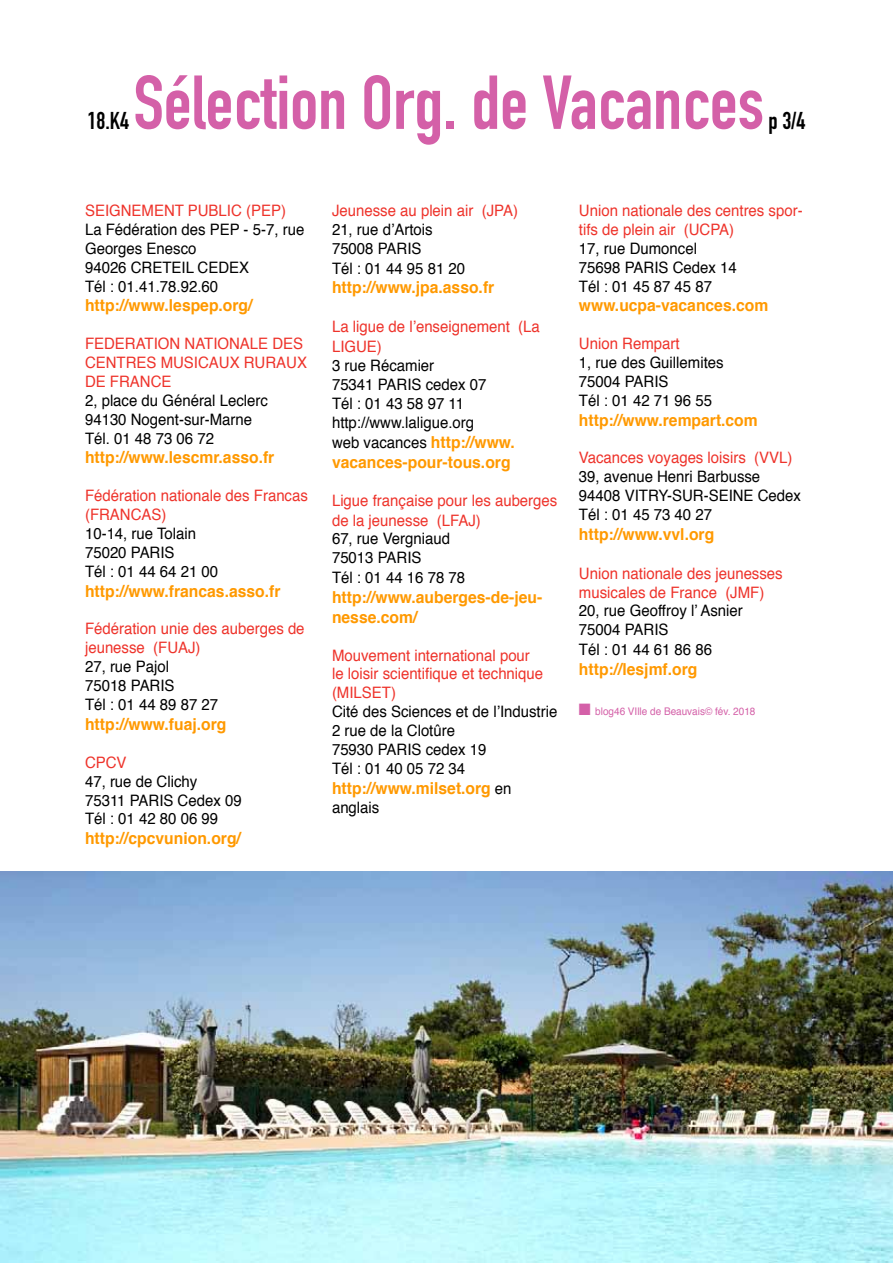
<style>
.page{position:relative;width:893px;height:1263px;background:#fff}
.page>*{position:absolute;margin:0;border:0;box-sizing:border-box;transform-origin:0 0}
.t1{font:700 75px "DIN Condensed";color:#d460a8}
.t2{font:700 24px "DIN Condensed";color:#000}
.t3{font:700 16.5px/19.8px "Helvetica";color:#f90;scale:.95 1}
.t4{font:15.75px/18.9px "Helvetica";color:#000;scale:.95 1}
.t5{font:15.75px/18.9px "Helvetica";color:#ee332b;scale:.95 1}
.t6{font:10.5px "Helvetica";color:#d460a8;scale:.95 1}
.s1{font-weight:700;font-size:16.5px;color:#f90}
.s2{font-weight:400;font-size:15.75px;color:#000}
</style>
<div class="page">
<img style="left:0;top:872px;width:893px;height:391px">
<h1 class="t1" style="left:133px;top:52px;width:632px">Sélection Org. de Vacances</h1>
<h2 class="t2" style="left:87px;top:104px;width:43px">18.K4</h2>
<h2 class="t2" style="left:768px;top:104px;width:38px">p 3/4</h2>
<p class="t5" style="left:85px;top:201px;width:213px">SEIGNEMENT PUBLIC (PEP)</p>
<p class="t4" style="left:85px;top:220px;width:232px">La Fédération des PEP - 5-7, rue<br>Georges Enesco<br>94026 CRETEIL CEDEX<br>Tél : 01.41.78.92.60</p>
<p class="t3" style="left:85px;top:296px;width:178px">http://www.lespep.org/</p>
<p class="t5" style="left:85px;top:335px;width:235px">FEDERATION NATIONALE DES<br>CENTRES MUSICAUX RURAUX<br>DE FRANCE</p>
<p class="t4" style="left:85px;top:391px;width:194px">2, place du Général Leclerc<br>94130 Nogent-sur-Marne<br>Tél. 01 48 73 06 72</p>
<p class="t3" style="left:85px;top:448px;width:201px">http://www.lescmr.asso.fr</p>
<p class="t5" style="left:85px;top:487px;width:236px">Fédération nationale des Francas (FRANCAS)</p>
<p class="t4" style="left:85px;top:525px;width:142px">10-14, rue Tolain<br>75020 PARIS<br>Tél : 01 44 64 21 00</p>
<p class="t3" style="left:85px;top:581px;width:207px">http://www.francas.asso.fr</p>
<p class="t5" style="left:85px;top:620px;width:233px">Fédération unie des auberges de jeunesse (FUAJ)</p>
<p class="t4" style="left:85px;top:658px;width:142px">27, rue Pajol<br>75018 PARIS<br>Tél : 01 44 89 87 27</p>
<p class="t3" style="left:85px;top:714px;width:150px">http://www.fuaj.org</p>
<p class="t5" style="left:85px;top:753px;width:45px">CPCV</p>
<p class="t4" style="left:85px;top:772px;width:166px">47, rue de Clichy<br>75311 PARIS Cedex 09<br>Tél : 01 42 80 06 99</p>
<p class="t3" style="left:85px;top:829px;width:166px">http://cpcvunion.org/</p>
<p class="t5" style="left:332px;top:201px;width:197px">Jeunesse au plein air (JPA)</p>
<p class="t4" style="left:332px;top:220px;width:142px;line-height:19.4px">21, rue d’Artois<br>75008 PARIS<br>Tél : 01 44 95 81 20</p>
<p class="t3" style="left:332px;top:278px;width:172px">http://www.jpa.asso.fr</p>
<p class="t5" style="left:332px;top:317px;width:220px;line-height:19.8px">La ligue de l’enseignement (La<br>LIGUE)</p>
<p class="t4" style="left:332px;top:356px;width:194px;line-height:19.4px">3 rue Récamier<br>75341 PARIS cedex 07<br>Tél : 01 43 58 97 11 http://www.laligue.org<br>web vacances <span class="s1">http://www.</span></p>
<p class="t3" style="left:332px;top:452px;width:189px">vacances-pour-tous.org</p>
<p class="t5" style="left:332px;top:491px;width:239px;line-height:19.8px">Ligue française pour les auberges de la jeunesse (LFAJ)</p>
<p class="t4" style="left:332px;top:530px;width:142px;line-height:19.4px">67, rue Vergniaud<br>75013 PARIS<br>Tél : 01 44 16 78 78</p>
<p class="t3" style="left:332px;top:587px;width:223px">http://www.auberges-de-jeu&shy;nesse.com/</p>
<p class="t5" style="left:332px;top:646px;width:224px">Mouvement international pour le loisir scientifique et technique (MILSET)</p>
<p class="t4" style="left:332px;top:703px;width:239px">Cité des Sciences et de l’Industrie<br>2 rue de la Clotûre<br>75930 PARIS cedex 19<br>Tél : 01 40 05 72 34</p>
<p class="t3" style="left:332px;top:778px;width:191px">http://www.milset.org <span class="s2">en</span></p>
<p class="t4" style="left:332px;top:798px;width:51px">anglais</p>
<p class="t5" style="left:579px;top:201px;width:237px">Union nationale des centres spor&shy;tifs de plein air (UCPA)</p>
<p class="t4" style="left:579px;top:239px;width:168px">17, rue Dumoncel<br>75698 PARIS Cedex 14<br>Tél : 01 45 87 45 87</p>
<p class="t3" style="left:579px;top:296px;width:201px">www.ucpa-vacances.com</p>
<p class="t5" style="left:579px;top:335px;width:107px">Union Rempart</p>
<p class="t4" style="left:579px;top:354px;width:154px">1, rue des Guillemites<br>75004 PARIS<br>Tél : 01 42 71 96 55</p>
<p class="t3" style="left:579px;top:410px;width:190px">http://www.rempart.com</p>
<p class="t5" style="left:579px;top:449px;width:226px">Vacances voyages loisirs (VVL)</p>
<p class="t4" style="left:579px;top:468px;width:235px">39, avenue Henri Barbusse<br>94408 VITRY-SUR-SEINE Cedex<br>Tél : 01 45 73 40 27</p>
<p class="t3" style="left:579px;top:524px;width:144px">http://www.vvl.org</p>
<p class="t5" style="left:579px;top:564px;width:216px">Union nationale des jeunesses musicales de France (JMF)</p>
<p class="t4" style="left:579px;top:602px;width:174px;line-height:19.4px">20, rue Geoffroy l’ Asnier<br>75004 PARIS<br>Tél : 01 44 61 86 86</p>
<p class="t3" style="left:579px;top:659px;width:126px">http://lesjmf.org</p>
<p class="t6" style="left:579px;top:703px;width:187px">■ blog46 VIlle de Beauvais© fév. 2018</p>
</div>
